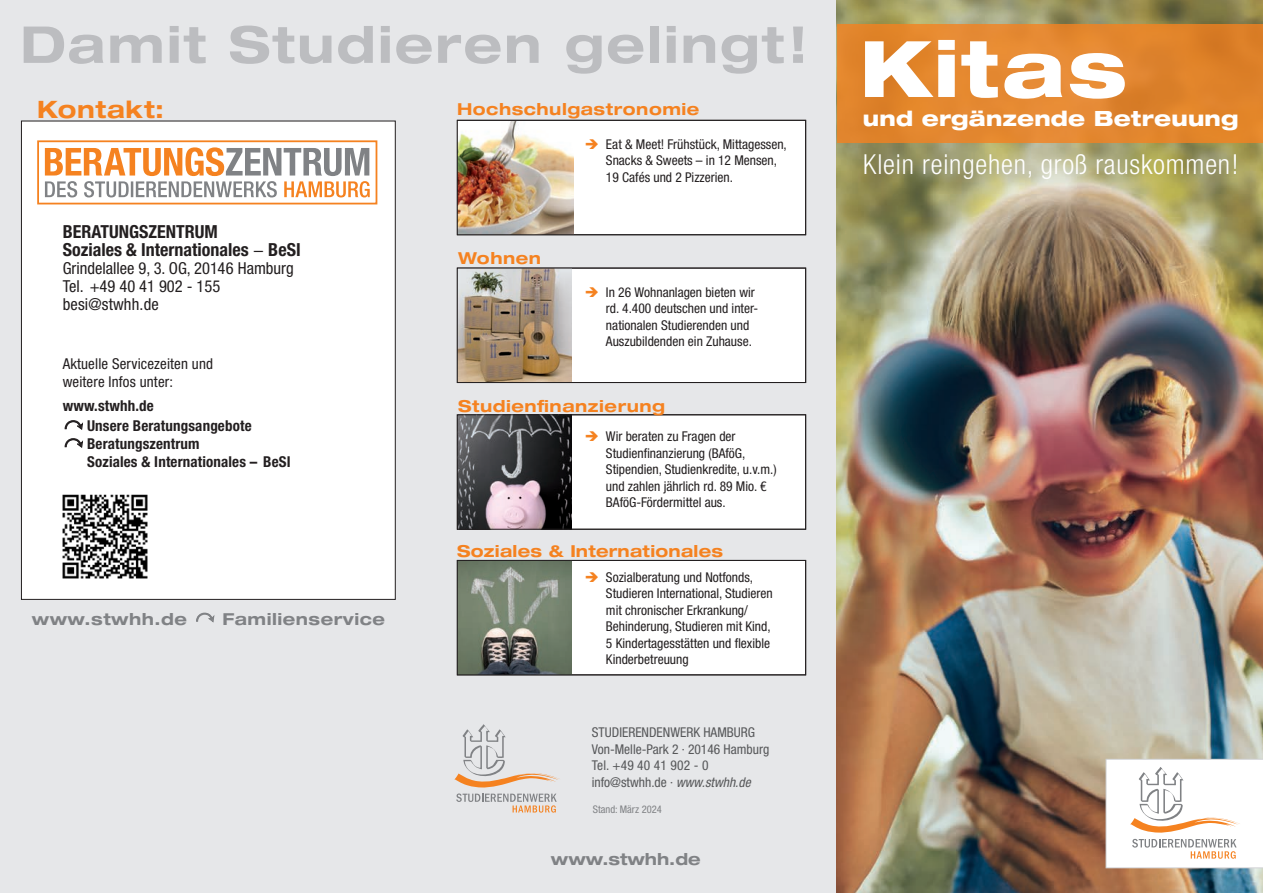
<style>
.page{position:relative;width:1263px;height:893px;background:#fff}
.page>*{position:absolute;margin:0;border:0;box-sizing:border-box;transform-origin:0 0}
.t1{font:800 expanded 78px "Helvetica Neue LT Pro";letter-spacing:.025em;color:#fff}
.Rubriken_Flyer{font:700 expanded 50.85px "Helvetica Neue LT Pro";letter-spacing:.04em;color:#bcbdc0}
.t2{font:300 condensed 27.6px "Helvetica Neue LT Pro";letter-spacing:.03em;color:#fff}
.Rubriken_Flyer-2{font:700 expanded 24px "Helvetica Neue LT Pro";letter-spacing:.025em;color:#f58220}
.t3{font:800 expanded 21px "Helvetica Neue LT Pro";letter-spacing:.01em;color:#fff}
.Fließtext{font:700 condensed 18px "Helvetica Neue LT Pro";color:#231f20}
.Rubriken_Flyer-3{font:700 expanded 16.5px "Helvetica Neue LT Pro";letter-spacing:.03em;color:#f58220}
.Fließtext-2{font:condensed 16.5px "Helvetica Neue LT Pro";color:#231f20}
.t4{font:700 expanded 16.5px "Helvetica Neue LT Pro";letter-spacing:.03em;color:#808285}
.t5{font:700 expanded 16.5px "Helvetica Neue LT Pro";color:#808285}
.Fließtext-3{font:700 condensed 15px "Helvetica Neue LT Pro";letter-spacing:.01em;color:#231f20}
.Fließtext-4{font:condensed 15px "Helvetica Neue LT Pro";letter-spacing:.01em;color:#231f20}
.t6{font:condensed 13.5px/16.5px "Helvetica Neue LT Pro";color:#231f20}
.Absendertext{font:condensed 13.5px/16.5px "Helvetica Neue LT Pro";color:#57585a}
.t7{font:condensed 10.5px "Helvetica Neue LT Pro";color:#808285}
.s1{font-weight:400}
.s2{font-family:"Lucida Sans Unicode";font-weight:400;font-stretch:normal;font-size:22.5px}
.s3{font-stretch:expanded}
.s4{font-weight:100;font-stretch:expanded}
.s5{font-style:italic}
</style>
<div class="page">
<div style="left:0;top:0;width:908px;height:893px;background:#e6e7e9"></div>
<img style="left:837px;top:0;width:426px;height:893px">
<div style="left:457px;top:560px;width:349px;height:115px;background:#fff"></div>
<div style="left:457px;top:120px;width:349px;height:115px;background:#fff"></div>
<div style="left:457px;top:268px;width:349px;height:114px;background:#fff"></div>
<div style="left:457px;top:415px;width:349px;height:114px;background:#fff"></div>
<img style="left:459px;top:562px;width:113px;height:111px">
<img style="left:459px;top:122px;width:114px;height:111px">
<img style="left:459px;top:270px;width:113px;height:111px">
<img style="left:459px;top:417px;width:113px;height:110px">
<svg style="left:1106px;top:759px;width:157px;height:109px"></svg>
<div style="left:837px;top:24px;width:426px;height:119px;background:#e3872e"></div>
<div style="left:457px;top:560px;width:349px;height:115px;border:1px solid #231f20"></div>
<div style="left:457px;top:415px;width:349px;height:114px;border:1px solid #231f20"></div>
<div style="left:457px;top:268px;width:349px;height:115px;border:1px solid #231f20"></div>
<div style="left:457px;top:120px;width:349px;height:115px;border:1px solid #231f20"></div>
<svg style="left:454px;top:724px;width:106px;height:89px"></svg>
<div style="left:21px;top:121px;width:374px;height:478px;background:#fff"></div>
<img style="left:62px;top:494px;width:86px;height:85px">
<div style="left:37px;top:140px;width:340px;height:64px;background:#fff;border:2px solid #f58220"></div>
<svg style="left:45px;top:147px;width:325px;height:50px"></svg>
<p class="Rubriken_Flyer" style="left:20px;top:11px;width:789px">Damit Studieren gelingt!</p>
<p class="Rubriken_Flyer-2" style="left:37px;top:94px;width:128px">Kontakt:</p>
<p class="Fließtext" style="left:63px;top:221px;width:157px">BERATUNGSZENTRUM</p>
<p class="Fließtext" style="left:63px;top:239px;width:239px">Soziales &amp; Internationales <span class="s1">−</span> BeSI</p>
<p class="Fließtext-2" style="left:63px;top:258px;width:233px">Grindelallee 9, 3. OG, 20146 Hamburg</p>
<p class="Fließtext-2" style="left:63px;top:276px;width:159px">Tel. +49 40 41 902 - 155</p>
<p class="Fließtext-2" style="left:63px;top:294px;width:98px">besi@stwhh.de</p>
<p class="Fließtext-4" style="left:63px;top:355px;width:152px">Aktuelle Servicezeiten und</p>
<p class="Fließtext-4" style="left:63px;top:373px;width:112px">weitere Infos unter:</p>
<p class="Fließtext-3" style="left:63px;top:397px;width:93px">www.stwhh.de</p>
<p class="Fließtext-3" style="left:63px;top:416px;width:190px"><span class="s2">↷</span>Unsere Beratungsangebote</p>
<p class="Fließtext-3" style="left:63px;top:434px;width:138px"><span class="s2">↷</span>Beratungszentrum</p>
<p class="Fließtext-3" style="left:87px;top:452px;width:205px">Soziales &amp; Internationales <span class="s3">–</span> BeSI</p>
<p class="t4" style="left:32px;top:608px;width:355px">www.stwhh.de <span class="s2">↷</span> Familienservice</p>
<p class="Rubriken_Flyer-3" style="left:457px;top:98px;width:244px">Hochschulgastronomie</p>
<p class="Rubriken_Flyer-3" style="left:458px;top:247px;width:84px">Wohnen</p>
<p class="t6" style="left:606px;top:136px;width:182px">Eat &amp; Meet! Frühstück, Mittagessen,<br>Snacks &amp; Sweets – in 12 Mensen,<br>19 Cafés und 2 Pizzerien.</p>
<p class="t6" style="left:606px;top:283px;width:154px">In 26 Wohnanlagen bieten wir rd. 4.400 deutschen und inter&shy;nationalen Studierenden und<br>Auszubildenden ein Zuhause.</p>
<p class="Rubriken_Flyer-3" style="left:458px;top:395px;width:208px">Studienfinanzierung</p>
<p class="t6" style="left:606px;top:428px;width:172px">Wir beraten zu Fragen der<br>Studienfinanzierung (BAföG,<br>Stipendien, Studienkredite, u.v.m.) und zahlen jährlich rd. 89 Mio. €<br>BAföG-Fördermittel aus.</p>
<p class="Rubriken_Flyer-3" style="left:457px;top:540px;width:267px">Soziales &amp; Internationales</p>
<p class="t6" style="left:606px;top:568px;width:168px">Sozialberatung und Notfonds,<br>Studieren International, Studieren mit chronischer Erkrankung/<br>Behinderung, Studieren mit Kind,<br>5 Kindertagesstätten und flexible<br>Kinderbetreuung</p>
<p class="Absendertext" style="left:592px;top:724px;width:179px">STUDIERENDENWERK HAMBURG<br>Von-Melle-Park 2 <span class="s4">∙</span> 20146 Hamburg<br>Tel. +49 40 41 902 - 0 info@stwhh.de <span class="s4">∙</span> <span class="s5">www.stwhh.de</span></p>
<p class="t7" style="left:593px;top:803px;width:70px">Stand: März 2024</p>
<p class="t5" style="left:551px;top:849px;width:151px">www.stwhh.de</p>
<p class="t1" style="left:859px;top:19px;width:269px">Kitas</p>
<p class="t3" style="left:863px;top:105px;width:377px">und ergänzende Betreuung</p>
<p class="t2" style="left:863px;top:148px;width:377px">Klein reingehen, groß rauskommen !</p>
</div>
